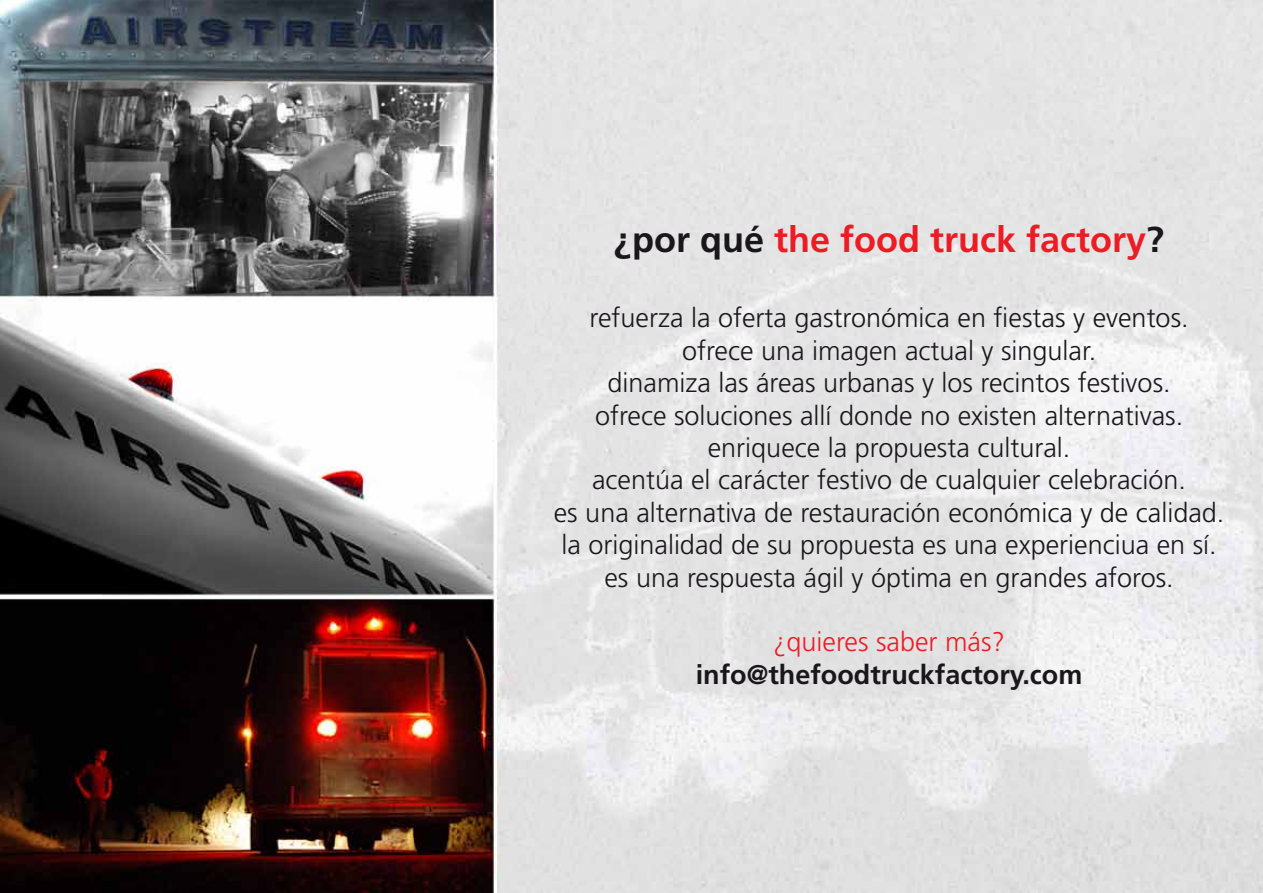
<style>
.page{position:relative;width:1263px;height:893px;background:#fff}
.page>*{position:absolute;margin:0;border:0;box-sizing:border-box;transform-origin:0 0}
.t1{font:700 36px "Frutiger LT Std";color:#ec1c24}
.t2{font:300 27px/32.4px "Frutiger LT Std";color:#1a171b;text-align:center}
.t3{font:700 27px "Frutiger LT Std";color:#1a171b}
.t4{font:300 27px "Frutiger LT Std";color:#ec1c24}
.s1{color:#1a171b}
</style>
<div class="page">
<img style="left:0;top:0;width:1263px;height:893px">
<h1 class="t1" style="left:614px;top:218px;width:552px"><span class="s1">¿por qué</span> the food truck factory<span class="s1">?</span></h1>
<p class="t2" style="left:554px;top:302px;width:672px">refuerza la oferta gastronómica en fiestas y eventos. ofrece una imagen actual y singular.<br>dinamiza las áreas urbanas y los recintos festivos.<br>ofrece soluciones allí donde no existen alternativas. enriquece la propuesta cultural.<br>acentúa el carácter festivo de cualquier celebración.<br>es una alternativa de restauración económica y de calidad. la originalidad de su propuesta es una experienciua en sí. es una respuesta ágil y óptima en grandes aforos.</p>
<p class="t4" style="left:773px;top:627px;width:234px">¿quieres saber más?</p>
<p class="t3" style="left:696px;top:659px;width:388px">info@thefoodtruckfactory.com</p>
</div>
